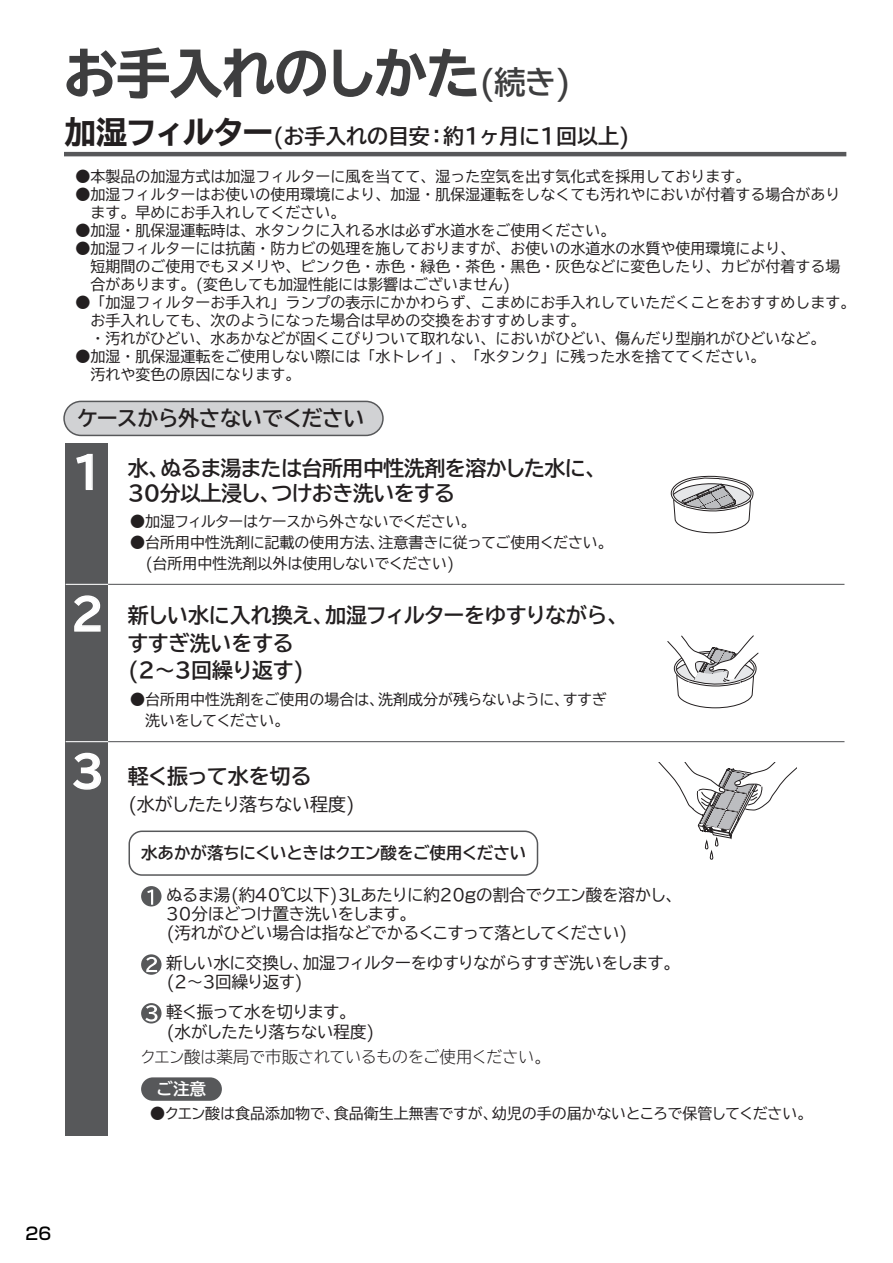
<style>
.page{position:relative;width:893px;height:1263px;background:#fff}
.page>*{position:absolute;margin:0;border:0;box-sizing:border-box;transform-origin:0 0}
.t1{font:54px "TBUD Go Std Ex Bold 90 pv RKSJ H";letter-spacing:-.025em;color:#3e3e3f}
.t2{font:42px "TBUD Go Std Bold 90 pv RKSJ H";color:#fff}
.t3{font:21px/27.6px "TBUD Go Std Bold 90 pv RKSJ H";letter-spacing:-.025em;color:#231f20}
.t4{font:21px "TBUD Go Std Bold 90 pv RKSJ H";letter-spacing:-.005em;color:#231f20}
.t5{font:18px "TBUD Go Std Regular 90 pv RKSJ H";letter-spacing:-.02em;color:#231f20}
.t6{font:500 16.95px "Shin Go Pro";color:#000}
.t7{font:16.5px/18.9px "TBUD Go Std Regular 90 pv RKSJ H";letter-spacing:-.02em;color:#231f20}
.t8{font:16.5px/19.8px "TBUD Go Std Regular 90 pv RKSJ H";letter-spacing:-.05em;color:#231f20}
.t9{font:16.5px "TBUD Go Std Super Light 90 pv RKSJ H";letter-spacing:-.04em;color:#231f20}
.t10{font:16.5px "TBUD Go Std Bold 90 pv RKSJ H";letter-spacing:-.02em;color:#231f20}
.t11{font:16.5px "TBUD Go Std Bold 90 pv RKSJ H";color:#fff}
.t12{font:15px/18px "TBUD Go Std Regular 90 pv RKSJ H";color:#231f20}
.t13{font:15px "TBUD Go Std Regular 90 pv RKSJ H";letter-spacing:-.04em;color:#231f20}
.s1{font-family:"TBUD Go Std Bold 90 pv RKSJ H";font-size:31.5px}
.s2{font-family:"TBUD Go Std Ex Bold 90 pv RKSJ H";font-size:31.5px}
.s3{font-family:"Shin Go Pro Regular 90 pv RKSJ H"}
</style>
<div class="page">
<hr style="left:64px;top:152px;width:782px;height:4px;background:#57585a">
<div style="left:66px;top:443px;width:42px;height:693px;background:#57585a"></div>
<hr style="left:85px;top:584px;width:759px;height:1px;background:#57585a">
<hr style="left:66px;top:584px;width:42px;height:1px;background:#fff">
<hr style="left:85px;top:741px;width:759px;height:1px;background:#57585a">
<hr style="left:66px;top:741px;width:42px;height:1px;background:#fff">
<div style="left:64px;top:401px;width:319px;height:34px;background:#d1d2d4;border-radius:17px"></div>
<div style="left:64px;top:401px;width:320px;height:35px;border:2px solid #57585a;border-radius:17px"></div>
<svg style="left:141px;top:954px;width:21px;height:21px"></svg>
<svg style="left:146px;top:957px;width:11px;height:15px"></svg>
<div style="left:141px;top:886px;width:21px;height:20px;background:#57585a;border-radius:50%"></div>
<svg style="left:147px;top:889px;width:6px;height:16px"></svg>
<div style="left:141px;top:1003px;width:21px;height:20px;background:#57585a;border-radius:50%"></div>
<svg style="left:145px;top:1005px;width:13px;height:16px"></svg>
<div style="left:141px;top:1077px;width:81px;height:24px;background:#57585a;border-radius:12px"></div>
<div style="left:129px;top:830px;width:409px;height:46px;border:2px solid #57585a;border-radius:13px"></div>
<svg style="left:670px;top:475px;width:84px;height:58px"></svg>
<svg style="left:667px;top:635px;width:92px;height:74px"></svg>
<svg style="left:659px;top:763px;width:137px;height:97px"></svg>
<h1 class="t1" style="left:64px;top:43px;width:510px">お手入れのしかた<span class="s1">(続き)</span></h1>
<h3 class="t4" style="left:65px;top:119px;width:567px"><span class="s2">加湿フィルター</span>(お手入れの目安：約1ヶ月に1回以上)</h3>
<p class="t12" style="left:75px;top:167px;width:676px">●本製品の加湿方式は加湿フィルターに風を当てて、湿った空気を出す気化式を採用しております。</p>
<p class="t12" style="left:75px;top:185px;width:766px">●加湿フィルターはお使いの使用環境により、加湿・肌保湿運転をしなくても汚れやにおいが付着する場合があり　ます。早めにお手入れしてください。</p>
<p class="t12" style="left:75px;top:221px;width:541px">●加湿・肌保湿運転時は、水タンクに入れる水は必ず水道水をご使用ください。</p>
<p class="t12" style="left:75px;top:239px;width:766px">●加湿フィルターには抗菌・防カビの処理を施しておりますが、お使いの水道水の水質や使用環境により、<br>　短期間のご使用でもヌメリや、ピンク色・赤色・緑色・茶色・黒色・灰色などに変色したり、カビが付着する場　合があります。(変色しても加湿性能には影響はございません)</p>
<p class="t12" style="left:75px;top:293px;width:781px">●「加湿フィルターお手入れ」ランプの表示にかかわらず、こまめにお手入れしていただくことをおすすめします。　お手入れしても、次のようになった場合は早めの交換をおすすめします。<br>　・汚れがひどい、水あかなどが固くこびりついて取れない、においがひどい、傷んだり型崩れがひどいなど。</p>
<p class="t12" style="left:75px;top:347px;width:691px">●加湿・肌保湿運転をご使用しない際には「水トレイ」、「水タンク」に残った水を捨ててください。　汚れや変色の原因になります。</p>
<h3 class="t3" style="left:77px;top:405px;width:289px">ケースから外さないでください</h3>
<h2 class="t2" style="left:72px;top:438px;width:34px">1</h2>
<h2 class="t2" style="left:71px;top:580px;width:34px">2</h2>
<h2 class="t2" style="left:71px;top:737px;width:34px">3</h2>
<h3 class="t3" style="left:128px;top:456px;width:480px;line-height:25.2px">水、ぬるま湯または台所用中性洗剤を溶かした水に、<br>30分以上浸し、つけおき洗いをする</h3>
<p class="t13" style="left:130px;top:509px;width:347px">●加湿フィルターはケースから外さないでください。</p>
<p class="t12" style="left:130px;top:532px;width:484px;line-height:21px">●台所用中性洗剤に記載の使用方法、注意書きに従ってご使用ください。　(台所用中性洗剤以外は使用しないでください)</p>
<h3 class="t3" style="left:128px;top:602px;width:502px">新しい水に入れ換え、加湿フィルターをゆすりながら、すすぎ洗いをする<br>(2～3回繰り返す)</h3>
<p class="t12" style="left:130px;top:689px;width:478px;line-height:21px">●台所用中性洗剤をご使用の場合は、洗剤成分が残らないように、すすぎ　洗いをしてください。</p>
<h3 class="t3" style="left:128px;top:762px;width:185px">軽く振って水を切る</h3>
<p class="t5" style="left:128px;top:790px;width:229px">(水がしたたり落ちない程度)</p>
<p class="t10" style="left:141px;top:839px;width:387px">水あかが落ちにくいときはクエン酸をご使用ください</p>
<p class="t7" style="left:166px;top:885px;width:517px">ぬるま湯(約40℃以下)3Lあたりに約20<span class="s3">g</span>の割合でクエン酸を溶かし、<br>30分ほどつけ置き洗いをします。<br>(汚れがひどい場合は指などでかるくこすって落としてください)</p>
<p class="t8" style="left:166px;top:952px;width:515px">新しい水に交換し、加湿フィルターをゆすりながらすすぎ洗いをします。(2～3回繰り返す)</p>
<p class="t8" style="left:166px;top:1002px;width:210px">軽く振って水を切ります。<br>(水がしたたり落ちない程度)</p>
<p class="t9" style="left:140px;top:1043px;width:412px">クエン酸は薬局で市販されているものをご使用ください。</p>
<p class="t11" style="left:156px;top:1075px;width:51px">ご注意</p>
<p class="t12" style="left:150px;top:1104px;width:664px">●クエン酸は食品添加物で、食品衛生上無害ですが、幼児の手の届かないところで保管してください。</p>
<p class="t6" style="left:26px;top:1219px;width:27px">26</p>
</div>
